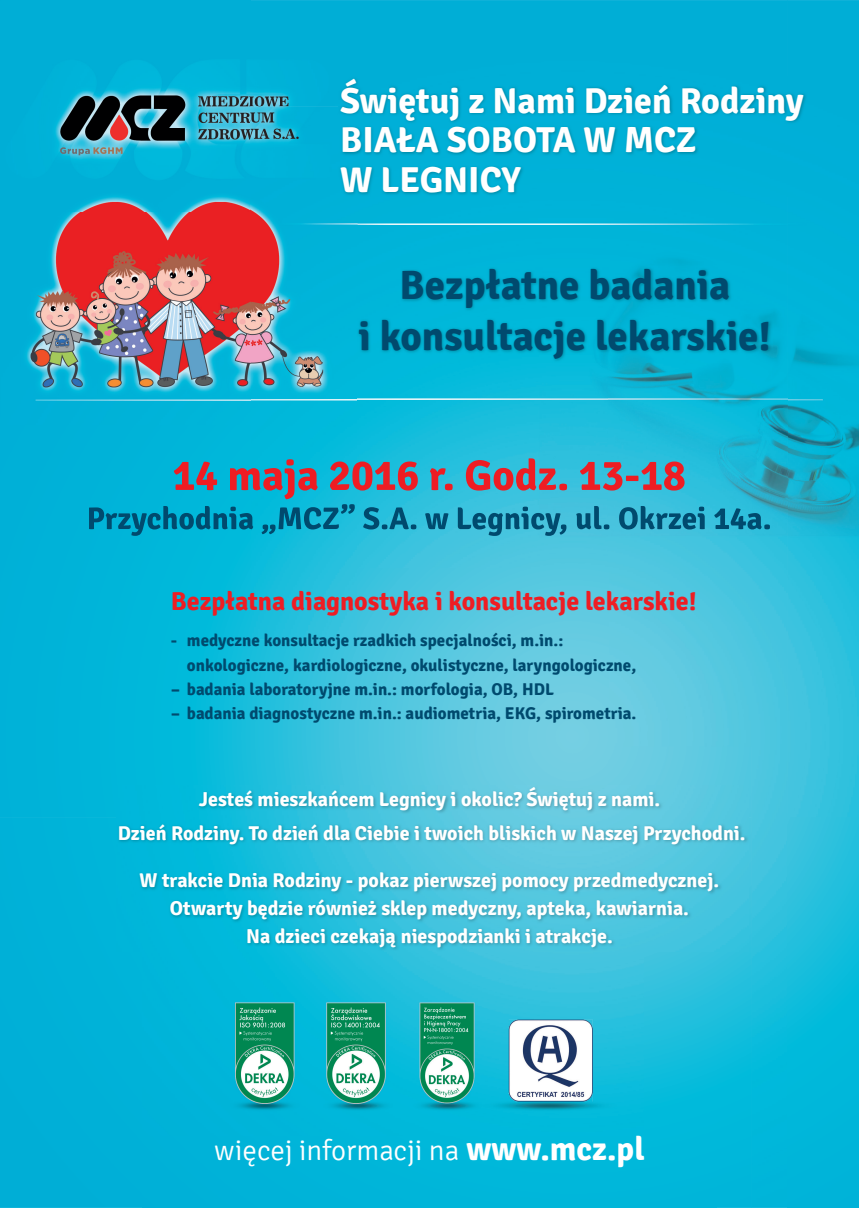
<style>
.page{position:relative;width:859px;height:1208px;background:#fff}
.page>*{position:absolute;margin:0;border:0;box-sizing:border-box;transform-origin:0 0}
.t1{font:700 41px/50.8px "Signika";color:#004a6e;text-align:center}
.t2{font:700 36px/39.6px "Signika";color:#fff}
.t3{font:300 29px "Signika";color:#fff}
.t4{font:700 26px "Signika";color:#ee1d23}
.t5{font:700 20px/27.7px "Signika";color:#fff;text-align:center}
.t6{font:700 17px/24.4px "Signika";color:#004a6e}
.s1{font-weight:700;font-size:33px}
</style>
<div class="page">
<img style="left:0;top:0;width:250px;height:639px">
<div style="left:250px;top:0;width:537px;height:106px;background:#00aed6"></div>
<img style="left:787px;top:0;width:72px;height:1208px">
<img style="left:250px;top:106px;width:108px;height:533px">
<div style="left:358px;top:196px;width:430px;height:88px;background:#00b3d8"></div>
<img style="left:752px;top:284px;width:36px;height:924px">
<img style="left:358px;top:362px;width:250px;height:423px">
<img style="left:608px;top:362px;width:144px;height:455px">
<img style="left:0;top:639px;width:322px;height:178px">
<div style="left:322px;top:639px;width:36px;height:146px;background:#40c3de"></div>
<div style="left:0;top:817px;width:143px;height:391px;background:#00b1d7"></div>
<img style="left:716px;top:817px;width:36px;height:391px">
<img style="left:143px;top:951px;width:573px;height:257px">
<img style="left:339px;top:77px;width:468px;height:119px">
<img style="left:357px;top:266px;width:415px;height:96px">
<img style="left:117px;top:785px;width:631px;height:166px">
<svg style="left:89px;top:458px;width:681px;height:78px;background:#359cb8"></svg>
<h2 class="t2" style="left:340px;top:81px;width:465px">Świętuj z Nami Dzień Rodziny<br>BIAŁA SOBOTA W MCZ<br>W LEGNICY</h2>
<h1 class="t1" style="left:358px;top:260px;width:414px">Bezpłatne badania<br>i konsultacje lekarskie!</h1>
<h3 class="t4" style="left:171px;top:586px;width:527px">Bezpłatna diagnostyka i konsultacje lekarskie!</h3>
<p class="t6" style="left:187px;top:628px;width:451px;text-indent:-16px">- medyczne konsultacje rzadkich specjalności, m.in.: onkologiczne, kardiologiczne, okulistyczne, laryngologiczne,</p>
<p class="t6" style="left:171px;top:677px;width:384px">– badania laboratoryjne m.in.: morfologia, OB, HDL</p>
<p class="t6" style="left:171px;top:701px;width:467px">– badania diagnostyczne m.in.: audiometria, EKG, spirometria.</p>
<p class="t5" style="left:118px;top:783px;width:629px;line-height:33.3px">Jesteś mieszkańcem Legnicy i okolic? Świętuj z nami.<br>Dzień Rodziny. To dzień dla Ciebie i twoich bliskich w Naszej Przychodni.</p>
<p class="t5" style="left:140px;top:867px;width:581px">W trakcie Dnia Rodziny - pokaz pierwszej pomocy przedmedycznej.<br>Otwarty będzie również sklep medyczny, apteka, kawiarnia.<br>Na dzieci czekają niespodzianki i atrakcje.</p>
<h3 class="t3" style="left:214px;top:1134px;width:432px">więcej informacji na <span class="s1">www.mcz.pl</span></h3>
</div>
